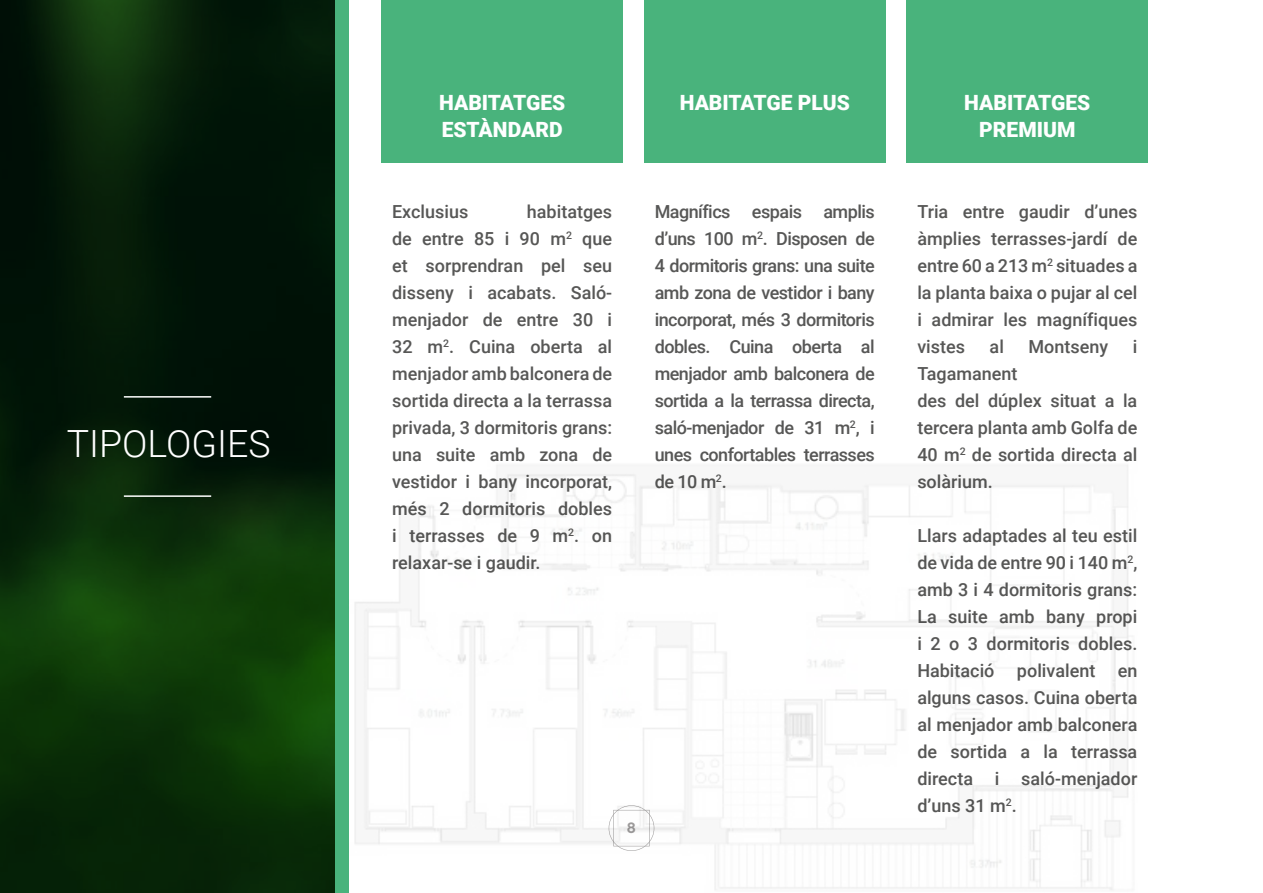
<style>
.page{position:relative;width:1263px;height:893px;background:#fff}
.page>*{position:absolute;margin:0;border:0;box-sizing:border-box;transform-origin:0 0}
.t1{font:300 37.5px "Roboto";color:#fff}
.t2{font:900 21px/27px "Roboto";color:#fff}
.t3{font:500 18px/27px "Roboto";color:#575756;text-align:justify}
.t4{font:700 15px "Raleway";color:#9e9c9c}
</style>
<div class="page">
<svg style="left:0;top:0;width:335px;height:893px;background:#072508"></svg>
<div style="left:335px;top:0;width:14px;height:893px;background:#49b37c"></div>
<hr style="left:124px;top:396px;width:87px;height:2px;background:#fff">
<hr style="left:124px;top:495px;width:87px;height:2px;background:#fff">
<div style="left:381px;top:0;width:242px;height:163px;background:#49b37c"></div>
<div style="left:644px;top:0;width:241px;height:163px;background:#49b37c"></div>
<div style="left:907px;top:0;width:241px;height:163px;background:#49b37c"></div>
<img style="left:355px;top:465px;width:774px;height:425px">
<h1 class="t1" style="left:67px;top:417px;width:205px">TIPOLOGIES</h1>
<p class="t2" style="left:439px;top:89px;width:128px">HABITATGES<br>ESTÀNDARD</p>
<p class="t2" style="left:680px;top:89px;width:172px">HABITATGE PLUS</p>
<p class="t2" style="left:964px;top:89px;width:128px;text-align:center">HABITATGES<br>PREMIUM</p>
<p class="t3" style="left:392px;top:198px;width:222px;text-indent:135px">habitatges de entre 85 i 90 m<sup>2</sup> que et sorprendran pel seu disseny i acabats. Saló&shy;menjador de entre 30 i 32 m<sup>2</sup>. Cuina oberta al menjador amb balconera de sortida directa a la terrassa privada, 3 dormitoris grans: una suite amb zona de vestidor i bany incorporat, més 2 dormitoris dobles i terrasses de 9 m<sup>2</sup>. on relaxar-se i gaudir.</p>
<p class="t3" style="left:392px;top:198px;width:78px">Exclusius</p>
<p class="t3" style="left:655px;top:198px;width:222px">Magnífics espais amplis d’uns 100 m<sup>2</sup>. Disposen de 4 dormitoris grans: una suite amb zona de vestidor i bany incorporat, més 3 dormitoris dobles. Cuina oberta al menjador amb balconera de sortida a la terrassa directa, saló-menjador de 31 m<sup>2</sup>, i unes confortables terrasses de 10 m<sup>2</sup>.</p>
<p class="t3" style="left:917px;top:198px;width:222px">Tria entre gaudir d’unes àmplies terrasses-jardí de entre 60 a 213 m<sup>2</sup> situades a la planta baixa o pujar al cel i admirar les magnífiques vistes</p>
<p class="t3" style="left:989px;top:333px;width:16px">al</p>
<p class="t3" style="left:1028px;top:333px;width:81px">Montseny</p>
<p class="t3" style="left:1133px;top:333px;width:6px">i</p>
<p class="t3" style="left:917px;top:360px;width:222px;text-align:left">Tagamanent<br>des del dúplex situat a la tercera planta amb Golfa de<br>40 m<sup>2</sup> de sortida directa al solàrium.</p>
<p class="t3" style="left:917px;top:522px;width:222px">Llars adaptades al teu estil de vida de entre 90 i 140 m<sup>2</sup>, amb 3 i 4 dormitoris grans:<br>La suite amb bany propi i 2 o 3 dormitoris dobles.<br>Habitació polivalent en alguns casos. Cuina oberta al menjador amb balconera de sortida a la terrassa directa i saló-menjador d’uns 31 m<sup>2</sup>.</p>
<p class="t4" style="left:627px;top:819px;width:11px">8</p>
</div>
